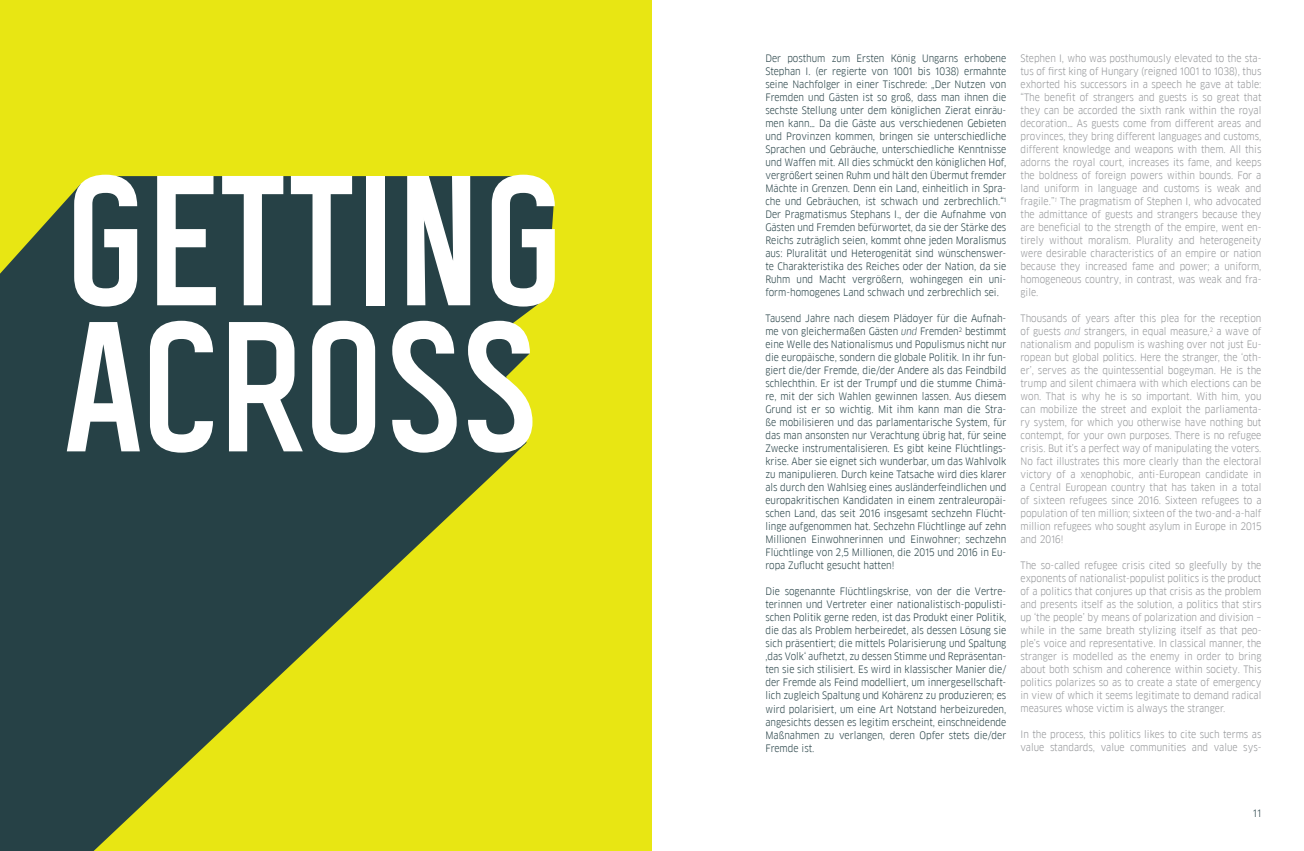
<style>
.page{position:relative;width:1304px;height:851px;background:#fff}
.page>*{position:absolute;margin:0;border:0;box-sizing:border-box;transform-origin:0 0}
.t1{font:700 180px/146px "Alasar";color:#fff}
.t2{font:10px/13px "Goethe FF Clan";color:#264146;text-align:justify}
.t3{font:10px/13px "Goethe FF Clan";color:#939598;text-align:justify}
.s1{font-style:italic}
</style>
<div class="page">
<div style="left:0;top:0;width:652px;height:850px;background:#e8e613"></div>
<svg style="left:0;top:176px;width:554px;height:674px;fill:#264146"></svg>
<h1 class="t1" style="left:77px;top:161px;width:500px">GETTING<br>ACROSS</h1>
<p class="t2" style="left:765px;top:52px;width:242px">Der posthum zum Ersten König Ungarns erhobene Stephan I. (er regierte von 1001 bis 1038) ermahnte seine Nachfolger in einer Tischrede: „Der Nutzen von Fremden und Gästen ist so groß, dass man ihnen die sechste Stellung unter dem königlichen Zierat einräu&shy;men kann… Da die Gäste aus verschiedenen Gebieten und Provinzen kommen, bringen sie unterschiedliche Sprachen und Gebräuche, unterschiedliche Kenntnisse und Waffen mit. All dies schmückt den königlichen Hof, vergrößert seinen Ruhm und hält den Übermut fremder Mächte in Grenzen. Denn ein Land, einheitlich in Spra&shy;che und Gebräuchen, ist schwach und zerbrechlich.“<sup>1<br></sup>Der Pragmatismus Stephans I., der die Aufnahme von Gästen und Fremden befürwortet, da sie der Stärke des Reichs zuträglich seien, kommt ohne jeden Moralismus aus: Pluralität und Heterogenität sind wünschenswer&shy;te Charakteristika des Reiches oder der Nation, da sie Ruhm und Macht vergrößern, wohingegen ein uni&shy;form-homogenes Land schwach und zerbrechlich sei.</p>
<p class="t2" style="left:765px;top:312px;width:242px">Tausend Jahre nach diesem Plädoyer für die Aufnah&shy;me von gleichermaßen Gästen <span class="s1">und</span> Fremden<sup>2</sup> bestimmt eine Welle des Nationalismus und Populismus nicht nur die europäische, sondern die globale Politik. In ihr fun&shy;giert die/der Fremde, die/der Andere als das Feindbild schlechthin. Er ist der Trumpf und die stumme Chimä&shy;re, mit der sich Wahlen gewinnen lassen. Aus diesem Grund ist er so wichtig. Mit ihm kann man die Stra&shy;ße mobilisieren und das parlamentarische System, für das man ansonsten nur Verachtung übrig hat, für seine Zwecke instrumentalisieren. Es gibt keine Flüchtlings&shy;krise. Aber sie eignet sich wunderbar, um das Wahlvolk zu manipulieren. Durch keine Tatsache wird dies klarer als durch den Wahlsieg eines ausländerfeindlichen und europakritischen Kandidaten in einem zentraleuropäi&shy;schen Land, das seit 2016 insgesamt sechzehn Flücht&shy;linge aufgenommen hat. Sechzehn Flüchtlinge auf zehn Millionen Einwohnerinnen und Einwohner; sechzehn Flüchtlinge von 2,5 Millionen, die 2015 und 2016 in Eu&shy;ropa Zuflucht gesucht hatten!</p>
<p class="t2" style="left:765px;top:585px;width:242px">Die sogenannte Flüchtlingskrise, von der die Vertre&shy;terinnen und Vertreter einer nationalistisch-populisti&shy;schen Politik gerne reden, ist das Produkt einer Politik, die das als Problem herbeiredet, als dessen Lösung sie sich präsentiert; die mittels Polarisierung und Spaltung ‚das Volk‘ aufhetzt, zu dessen Stimme und Repräsentan&shy;ten sie sich stilisiert. Es wird in klassischer Manier die/ der Fremde als Feind modelliert, um innergesellschaft&shy;lich zugleich Spaltung und Kohärenz zu produzieren; es wird polarisiert, um eine Art Notstand herbeizureden, angesichts dessen es legitim erscheint, einschneidende Maßnahmen zu verlangen, deren Opfer stets die/der Fremde ist.</p>
<p class="t3" style="left:1020px;top:52px;width:242px">Stephen I, who was posthumously elevated to the sta&shy;tus of first king of Hungary (reigned 1001 to 1038), thus exhorted his successors in a speech he gave at table: “The benefit of strangers and guests is so great that they can be accorded the sixth rank within the royal decoration… As guests come from different areas and provinces, they bring different languages and customs, different knowledge and weapons with them. All this adorns the royal court, increases its fame, and keeps the boldness of foreign powers within bounds. For a land uniform in language and customs is weak and fragile.”<sup>1</sup> The pragmatism of Stephen I, who advocated the admittance of guests and strangers because they are beneficial to the strength of the empire, went en&shy;tirely without moralism. Plurality and heterogeneity were desirable characteristics of an empire or nation because they increased fame and power; a uniform, homogeneous country, in contrast, was weak and fra&shy;gile.</p>
<p class="t3" style="left:1020px;top:312px;width:242px">Thousands of years after this plea for the reception of guests <span class="s1">and</span> strangers, in equal measure,<sup>2</sup> a wave of nationalism and populism is washing over not just Eu&shy;ropean but global politics. Here the stranger, the ‘oth&shy;er’, serves as the quintessential bogeyman. He is the trump and silent chimaera with which elections can be won. That is why he is so important. With him, you can mobilize the street and exploit the parliamenta&shy;ry system, for which you otherwise have nothing but contempt, for your own purposes. There is no refugee crisis. But it’s a perfect way of manipulating the voters.<br>No fact illustrates this more clearly than the electoral victory of a xenophobic, anti-European candidate in a Central European country that has taken in a total of sixteen refugees since 2016. Sixteen refugees to a population of ten million; sixteen of the two-and-a-half million refugees who sought asylum in Europe in 2015 and 2016!</p>
<p class="t3" style="left:1020px;top:559px;width:242px">The so-called refugee crisis cited so gleefully by the exponents of nationalist-populist politics is the product of a politics that conjures up that crisis as the problem and presents itself as the solution, a politics that stirs up ‘the people’ by means of polarization and division – while in the same breath stylizing itself as that peo&shy;ple’s voice and representative. In classical manner, the stranger is modelled as the enemy in order to bring about both schism and coherence within society. This politics polarizes so as to create a state of emergency in view of which it seems legitimate to demand radical measures whose victim is always the stranger.</p>
<p class="t3" style="left:1020px;top:728px;width:242px">In the process, this politics likes to cite such terms as value standards, value communities and value sys-</p>
<p class="t2" style="left:1253px;top:806px;width:10px">11</p>
</div>
